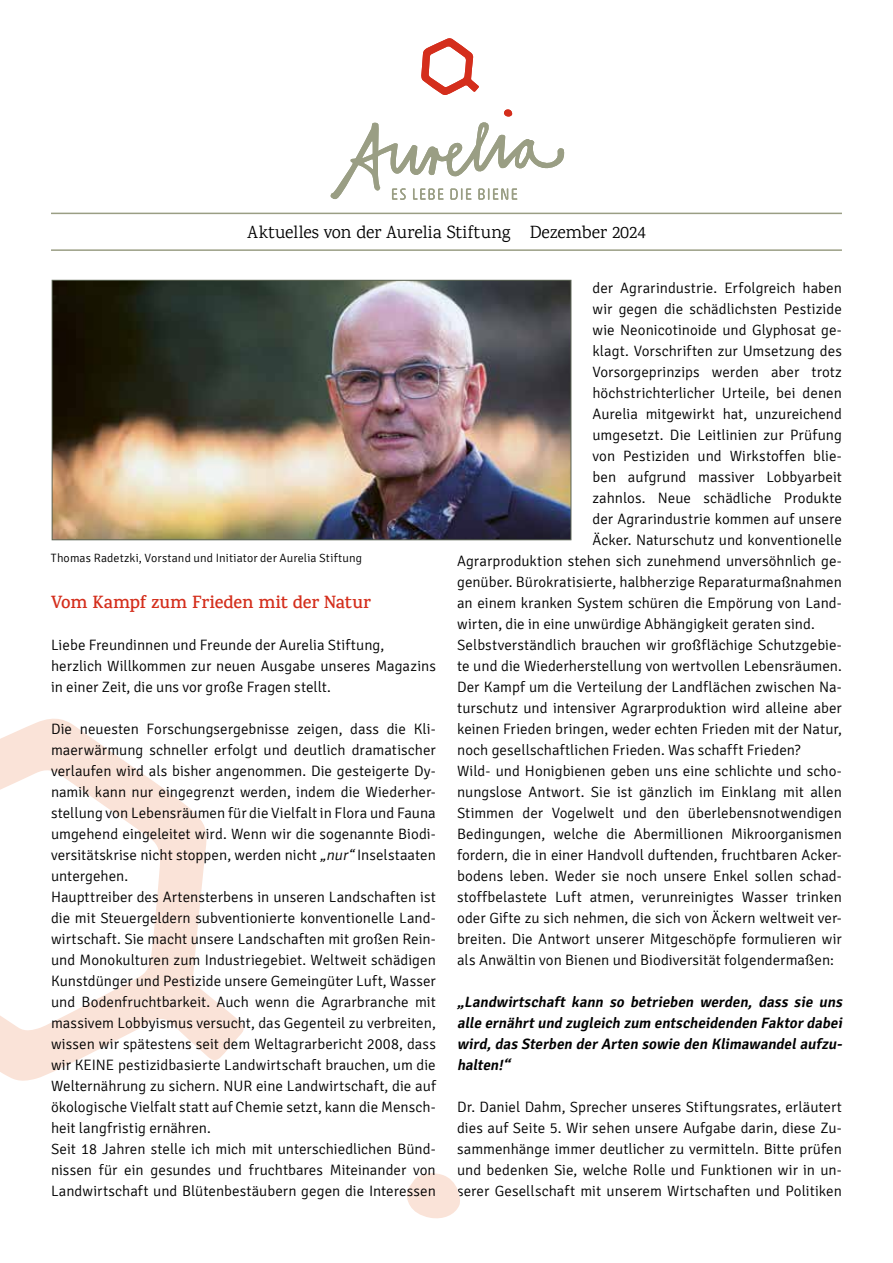
<style>
.page{position:relative;width:893px;height:1263px;background:#fff}
.page>*{position:absolute;margin:0;border:0;box-sizing:border-box;transform-origin:0 0}
.t1{font:18px "Karma";color:#000}
.t2{font:600 18px "Karma";letter-spacing:-.01em;color:#d42e1c}
.t3{font:300 15px/21px "Signika";color:#000}
.t4{font:italic 600 15px/21px "Signika";color:#000;text-align:justify}
.t5{font:300 12px "Signika";letter-spacing:.01em;color:#000}
.s1{font-style:italic}
</style>
<div class="page">
<svg style="left:421px;top:38px;width:58px;height:57px"></svg>
<svg style="left:330px;top:109px;width:235px;height:91px"></svg>
<svg style="left:407px;top:1173px;width:53px;height:46px"></svg>
<svg style="left:0;top:718px;width:244px;height:363px"></svg>
<img style="left:54px;top:282px;width:515px;height:256px">
<div style="left:52px;top:280px;width:519px;height:260px;border:1px solid #5c6555"></div>
<hr style="left:51px;top:213px;width:791px;height:1px;background:#9a9e84">
<hr style="left:51px;top:249px;width:791px;height:2px;background:#9a9e84">
<p class="t1" style="left:247px;top:221px;width:400px">Aktuelles von der Aurelia Stiftung Dezember 2024</p>
<p class="t5" style="left:51px;top:551px;width:313px">Thomas Radetzki, Vorstand und Initiator der Aurelia Stiftung</p>
<p class="t2" style="left:51px;top:591px;width:321px">Vom Kampf zum Frieden mit der Natur</p>
<p class="t3" style="left:51px;top:634px;width:386px">Liebe Freundinnen und Freunde der Aurelia Stiftung, herzlich Willkommen zur neuen Ausgabe unseres Magazins in einer Zeit, die uns vor große Fragen stellt.</p>
<p class="t3" style="left:51px;top:718px;width:386px">Die neuesten Forschungsergebnisse zeigen, dass die Kli&shy;maerwärmung schneller erfolgt und deutlich dramatischer verlaufen wird als bisher angenommen. Die gesteigerte Dy&shy;namik kann nur eingegrenzt werden, indem die Wiederher&shy;stellung von Lebensräumen für die Vielfalt in Flora und Fauna umgehend eingeleitet wird. Wenn wir die sogenannte Biodi&shy;versitätskrise nicht stoppen, werden nicht <span class="s1">„nur“</span> Inselstaaten untergehen.<br>Haupttreiber des Artensterbens in unseren Landschaften ist die mit Steuergeldern subventionierte konventionelle Land&shy;wirtschaft. Sie macht unsere Landschaften mit großen Rein&shy;und Monokulturen zum Industriegebiet. Weltweit schädigen Kunstdünger und Pestizide unsere Gemeingüter Luft, Wasser und Bodenfruchtbarkeit. Auch wenn die Agrarbranche mit massivem Lobbyismus versucht, das Gegenteil zu verbreiten, wissen wir spätestens seit dem Weltagrarbericht 2008, dass wir KEINE pestizidbasierte Landwirtschaft brauchen, um die Welternährung zu sichern. NUR eine Landwirtschaft, die auf ökologische Vielfalt statt auf Chemie setzt, kann die Mensch&shy;heit langfristig ernähren.<br>Seit 18 Jahren stelle ich mich mit unterschiedlichen Bünd&shy;nissen für ein gesundes und fruchtbares Miteinander von Landwirtschaft und Blütenbestäubern gegen die Interessen</p>
<p class="t3" style="left:592px;top:277px;width:251px">der Agrarindustrie. Erfolgreich haben</p>
<p class="t3" style="left:592px;top:298px;width:251px">wir gegen die schädlichsten Pestizide</p>
<p class="t3" style="left:592px;top:319px;width:251px">wie Neonicotinoide und Glyphosat ge-</p>
<p class="t3" style="left:592px;top:340px;width:251px">klagt. Vorschriften zur Umsetzung des</p>
<p class="t3" style="left:592px;top:361px;width:251px">Vorsorgeprinzips werden aber trotz</p>
<p class="t3" style="left:592px;top:382px;width:251px">höchstrichterlicher Urteile, bei denen</p>
<p class="t3" style="left:592px;top:403px;width:251px">Aurelia mitgewirkt hat, unzureichend</p>
<p class="t3" style="left:592px;top:424px;width:251px">umgesetzt. Die Leitlinien zur Prüfung</p>
<p class="t3" style="left:592px;top:445px;width:251px">von Pestiziden und Wirkstoffen blie-</p>
<p class="t3" style="left:592px;top:466px;width:251px">ben aufgrund massiver Lobbyarbeit</p>
<p class="t3" style="left:592px;top:487px;width:251px">zahnlos. Neue schädliche Produkte</p>
<p class="t3" style="left:592px;top:508px;width:251px">der Agrarindustrie kommen auf unsere</p>
<p class="t3" style="left:592px;top:529px;width:251px">Äcker. Naturschutz und konventionelle</p>
<p class="t3" style="left:457px;top:550px;width:386px">Agrarproduktion stehen sich zunehmend unversöhnlich ge-</p>
<p class="t3" style="left:457px;top:571px;width:386px">genüber. Bürokratisierte, halbherzige Reparaturmaßnahmen</p>
<p class="t3" style="left:457px;top:592px;width:386px">an einem kranken System schüren die Empörung von Land-</p>
<p class="t3" style="left:457px;top:613px;width:359px">wirten, die in eine unwürdige Abhängigkeit geraten sind.</p>
<p class="t3" style="left:457px;top:634px;width:386px">Selbstverständlich brauchen wir großflächige Schutzgebie-</p>
<p class="t3" style="left:457px;top:655px;width:386px">te und die Wiederherstellung von wertvollen Lebensräumen.</p>
<p class="t3" style="left:457px;top:676px;width:386px">Der Kampf um die Verteilung der Landflächen zwischen Na-</p>
<p class="t3" style="left:457px;top:697px;width:386px">turschutz und intensiver Agrarproduktion wird alleine aber</p>
<p class="t3" style="left:457px;top:718px;width:386px">keinen Frieden bringen, weder echten Frieden mit der Natur,</p>
<p class="t3" style="left:457px;top:739px;width:345px">noch gesellschaftlichen Frieden. Was schafft Frieden?</p>
<p class="t3" style="left:457px;top:760px;width:386px">Wild- und Honigbienen geben uns eine schlichte und scho-</p>
<p class="t3" style="left:457px;top:781px;width:386px">nungslose Antwort. Sie ist gänzlich im Einklang mit allen</p>
<p class="t3" style="left:457px;top:802px;width:386px">Stimmen der Vogelwelt und den überlebensnotwendigen</p>
<p class="t3" style="left:457px;top:823px;width:386px">Bedingungen, welche die Abermillionen Mikroorganismen</p>
<p class="t3" style="left:457px;top:844px;width:386px">fordern, die in einer Handvoll duftenden, fruchtbaren Acker-</p>
<p class="t3" style="left:457px;top:865px;width:386px">bodens leben. Weder sie noch unsere Enkel sollen schad-</p>
<p class="t3" style="left:457px;top:886px;width:386px">stoffbelastete Luft atmen, verunreinigtes Wasser trinken</p>
<p class="t3" style="left:457px;top:907px;width:386px">oder Gifte zu sich nehmen, die sich von Äckern weltweit ver-</p>
<p class="t3" style="left:457px;top:928px;width:386px">breiten. Die Antwort unserer Mitgeschöpfe formulieren wir</p>
<p class="t3" style="left:457px;top:949px;width:378px">als Anwältin von Bienen und Biodiversität folgendermaßen:</p>
<p class="t4" style="left:457px;top:991px;width:389px">„Landwirtschaft kann so betrieben werden, dass sie uns alle ernährtund zugleich zum entscheidenden Faktordabei wird,das Sterben derArten sowie den Klimawandelaufzu&shy;halten!“</p>
<p class="t3" style="left:457px;top:1096px;width:386px;text-align:justify">Dr. Daniel Dahm, Sprecher unseres Stiftungsrates, erläutert dies auf Seite 5. Wir sehen unsere Aufgabe darin, diese Zu&shy;sammenhänge immer deutlicher zu vermitteln. Bitte prüfen und bedenken Sie, welche Rolle und Funktionen wir in un&shy;serer Gesellschaft mit unserem Wirtschaften und Politiken</p>
</div>
